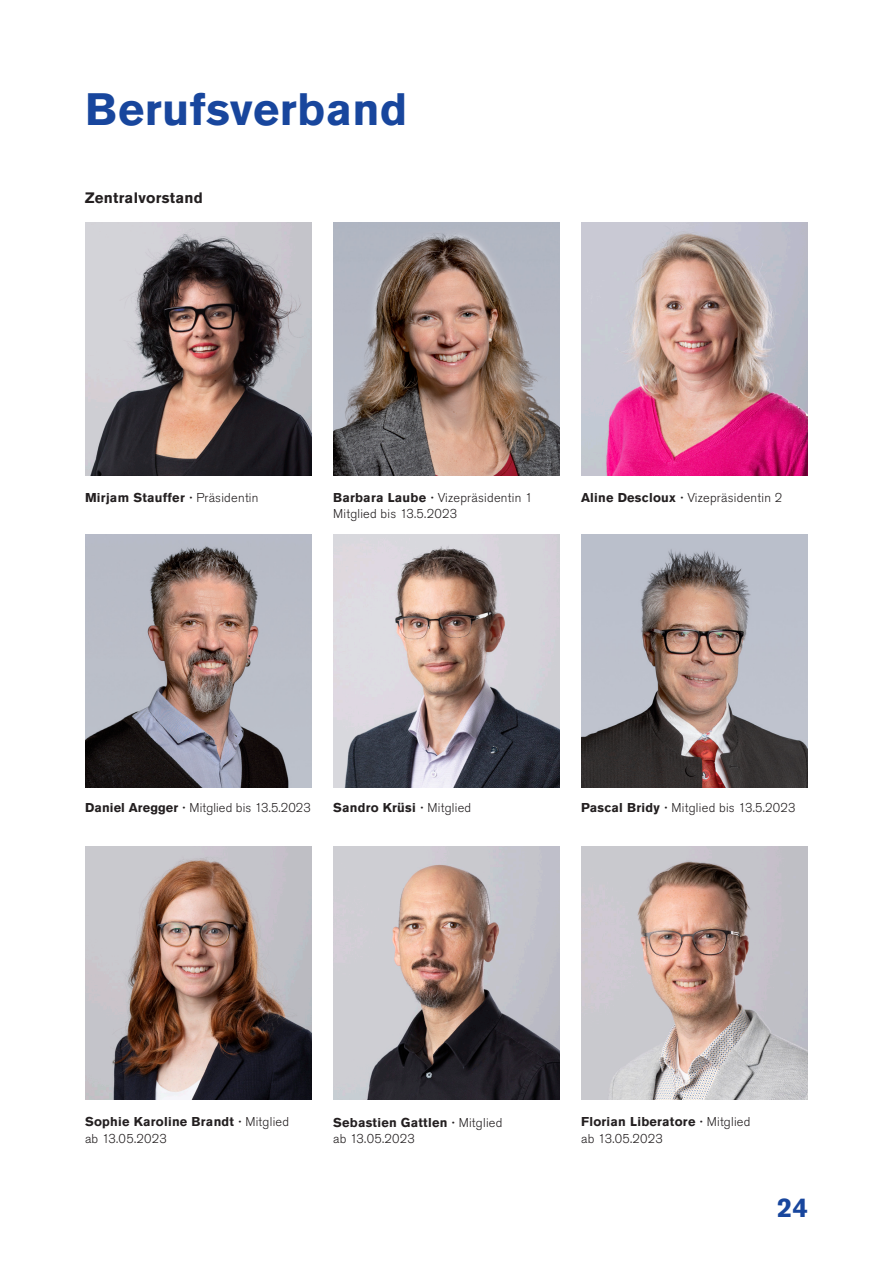
<style>
.page{position:relative;width:893px;height:1263px;background:#fff}
.page>*{position:absolute;margin:0;border:0;box-sizing:border-box;transform-origin:0 0}
.t1{font:700 45px "Akzidenz Grotesk Pro";letter-spacing:.01em;color:#18469d}
.t2{font:700 27px "Akzidenz Grotesk Pro";color:#18469d}
.t3{font:700 15px "Akzidenz Grotesk Pro";letter-spacing:.02em;color:#231f20}
.t4{font:300 12.75px/16.5px "Akzidenz Grotesk Pro";letter-spacing:.02em;color:#231f20}
.t5{font:700 12.75px/16.5px "Akzidenz Grotesk Pro";letter-spacing:.02em;color:#231f20}
.s1{font-family:"Roboto"}
.s2{font-weight:300}
.s3{font-weight:700}
.s4{font-family:"Roboto";font-weight:700}
</style>
<div class="page">
<img style="left:85px;top:222px;width:227px;height:254px">
<img style="left:333px;top:222px;width:227px;height:254px">
<img style="left:581px;top:222px;width:227px;height:254px">
<img style="left:85px;top:534px;width:227px;height:254px">
<img style="left:85px;top:846px;width:227px;height:254px">
<img style="left:333px;top:534px;width:227px;height:254px">
<img style="left:333px;top:846px;width:227px;height:254px">
<img style="left:581px;top:534px;width:227px;height:254px">
<img style="left:581px;top:846px;width:227px;height:254px">
<h1 class="t1" style="left:85px;top:80px;width:324px">Berufsverband</h1>
<p class="t3" style="left:85px;top:188px;width:119px">Zentralvorstand</p>
<p class="t5" style="left:85px;top:489px;width:175px">Mirjam Stauffer <span class="s1">·</span> <span class="s2">Präsidentin</span></p>
<p class="t4" style="left:333px;top:489px;width:201px"><span class="s3">Barbara Laube</span> <span class="s4">·</span> Vizepräsidentin 1<br>Mitglied bis 13.5.2023</p>
<p class="t4" style="left:581px;top:489px;width:203px"><span class="s3">Aline Descloux</span> <span class="s4">·</span> Vizepräsidentin 2</p>
<p class="t4" style="left:85px;top:799px;width:227px"><span class="s3">Daniel Aregger</span> <span class="s4">·</span> Mitglied bis 13.5.2023</p>
<p class="t5" style="left:333px;top:799px;width:140px">Sandro Krüsi <span class="s1">·</span> <span class="s2">Mitglied</span></p>
<p class="t4" style="left:581px;top:799px;width:216px"><span class="s3">Pascal Bridy</span> <span class="s4">·</span> Mitglied bis 13.5.2023</p>
<p class="t5" style="left:85px;top:1113px;width:206px">Sophie Karoline Brandt <span class="s1">·</span> <span class="s2">Mitglied ab 13.05.2023</span></p>
<p class="t4" style="left:333px;top:1114px;width:171px"><span class="s3">Sebastien Gattlen</span> <span class="s4">·</span> Mitglied ab 13.05.2023</p>
<p class="t4" style="left:581px;top:1113px;width:171px"><span class="s3">Florian Liberatore</span> <span class="s4">·</span> Mitglied ab 13.05.2023</p>
<h2 class="t2" style="left:777px;top:1190px;width:32px">24</h2>
</div>
